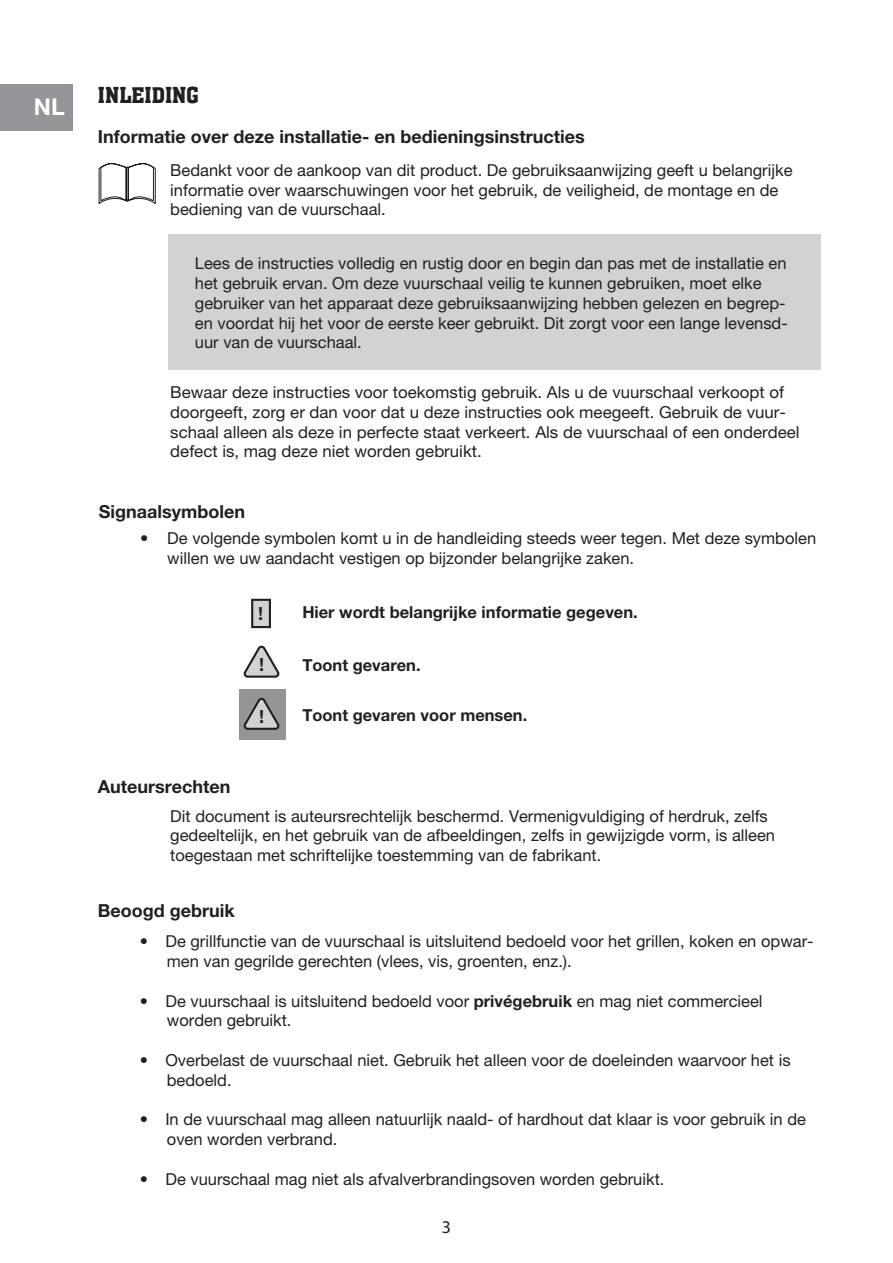
<style>
.page{position:relative;width:893px;height:1263px;background:#fff}
.page>*{position:absolute;margin:0;border:0;box-sizing:border-box;transform-origin:0 0}
.t1{font:500 24px "Aargau";color:#221f1f}
.t2{font:700 23.1px "Helvetica Neue LT Pro";color:#fefefe}
.t3{font:700 18px "Helvetica Neue LT Pro";color:#221f1f}
.t4{font:700 18px "Helvetica Neue";color:#221f1f}
.t5{font:18px "Myriad Pro";color:#221f1f}
.t6{font:16.5px/19.8px "Helvetica Neue LT Pro";color:#221f1f}
.t7{font:700 16.5px "Helvetica Neue LT Pro";color:#221f1f}
.s1{font-weight:700}
</style>
<div class="page">
<svg style="left:99px;top:163px;width:57px;height:41px"></svg>
<div style="left:252px;top:600px;width:18px;height:27px;background:#d0d2d4"></div>
<div style="left:251px;top:599px;width:20px;height:29px;border:2px solid #221f1f"></div>
<svg style="left:243px;top:645px;width:37px;height:33px"></svg>
<div style="left:239px;top:690px;width:47px;height:50px;background:#939598"></div>
<svg style="left:243px;top:697px;width:37px;height:33px"></svg>
<div style="left:168px;top:234px;width:653px;height:136px;background:#d0d2d4"></div>
<div style="left:0;top:84px;width:73px;height:46px;background:#939598"></div>
<h2 class="t2" style="left:34px;top:93px;width:32px">NL</h2>
<h1 class="t1" style="left:98px;top:78px;width:103px">INLEIDING</h1>
<p class="t3" style="left:98px;top:126px;width:488px">Informatie over deze installatie- en bedieningsinstructies</p>
<p class="t6" style="left:170px;top:160px;width:624px">Bedankt voor de aankoop van dit product. De gebruiksaanwijzing geeft u belangrijke informatie over waarschuwingen voor het gebruik, de veiligheid, de montage en de bediening van de vuurschaal.</p>
<p class="t6" style="left:195px;top:253px;width:594px">Lees de instructies volledig en rustig door en begin dan pas met de installatie en het gebruik ervan. Om deze vuurschaal veilig te kunnen gebruiken, moet elke gebruiker van het apparaat deze gebruiksaanwijzing hebben gelezen en begrep&shy;en voordat hij het voor de eerste keer gebruikt. Dit zorgt voor een lange levensd&shy;uur van de vuurschaal.</p>
<p class="t6" style="left:170px;top:382px;width:631px">Bewaar deze instructies voor toekomstig gebruik. Als u de vuurschaal verkoopt of doorgeeft, zorg er dan voor dat u deze instructies ook meegeeft. Gebruik de vuur&shy;schaal alleen als deze in perfecte staat verkeert. Als de vuurschaal of een onderdeel defect is, mag deze niet worden gebruikt.</p>
<p class="t3" style="left:99px;top:500px;width:148px">Signaalsymbolen</p>
<p class="t6" style="left:167px;top:528px;width:650px;text-indent:-27px">• De volgende symbolen komt u in de handleiding steeds weer tegen. Met deze symbolen willen we uw aandacht vestigen op bijzonder belangrijke zaken.</p>
<p class="t7" style="left:302px;top:602px;width:337px">Hier wordt belangrijke informatie gegeven.</p>
<p class="t7" style="left:302px;top:655px;width:120px">Toont gevaren.</p>
<p class="t7" style="left:302px;top:705px;width:226px">Toont gevaren voor mensen.</p>
<p class="t4" style="left:258px;top:603px;width:7px">!</p>
<p class="t4" style="left:259px;top:653px;width:7px">!</p>
<p class="t4" style="left:259px;top:706px;width:7px">!</p>
<p class="t3" style="left:98px;top:775px;width:134px">Auteursrechten</p>
<p class="t6" style="left:170px;top:805px;width:606px">Dit document is auteursrechtelijk beschermd. Vermenigvuldiging of herdruk, zelfs gedeeltelijk, en het gebruik van de afbeeldingen, zelfs in gewijzigde vorm, is alleen toegestaan met schriftelijke toestemming van de fabrikant.</p>
<p class="t3" style="left:98px;top:900px;width:138px">Beoogd gebruik</p>
<p class="t6" style="left:167px;top:931px;width:648px;text-indent:-27px">• De grillfunctie van de vuurschaal is uitsluitend bedoeld voor het grillen, koken en opwar&shy;men van gegrilde gerechten (vlees, vis, groenten, enz.).</p>
<p class="t6" style="left:167px;top:991px;width:597px;text-indent:-27px">• De vuurschaal is uitsluitend bedoeld voor <span class="s1">privégebruik</span> en mag niet commercieel worden gebruikt.</p>
<p class="t6" style="left:167px;top:1050px;width:625px;text-indent:-27px">• Overbelast de vuurschaal niet. Gebruik het alleen voor de doeleinden waarvoor het is bedoeld.</p>
<p class="t6" style="left:167px;top:1109px;width:641px;text-indent:-27px">• In de vuurschaal mag alleen natuurlijk naald- of hardhout dat klaar is voor gebruik in de oven worden verbrand.</p>
<p class="t6" style="left:140px;top:1169px;width:526px">• De vuurschaal mag niet als afvalverbrandingsoven worden gebruikt.</p>
<p class="t5" style="left:442px;top:1216px;width:11px">3</p>
</div>
